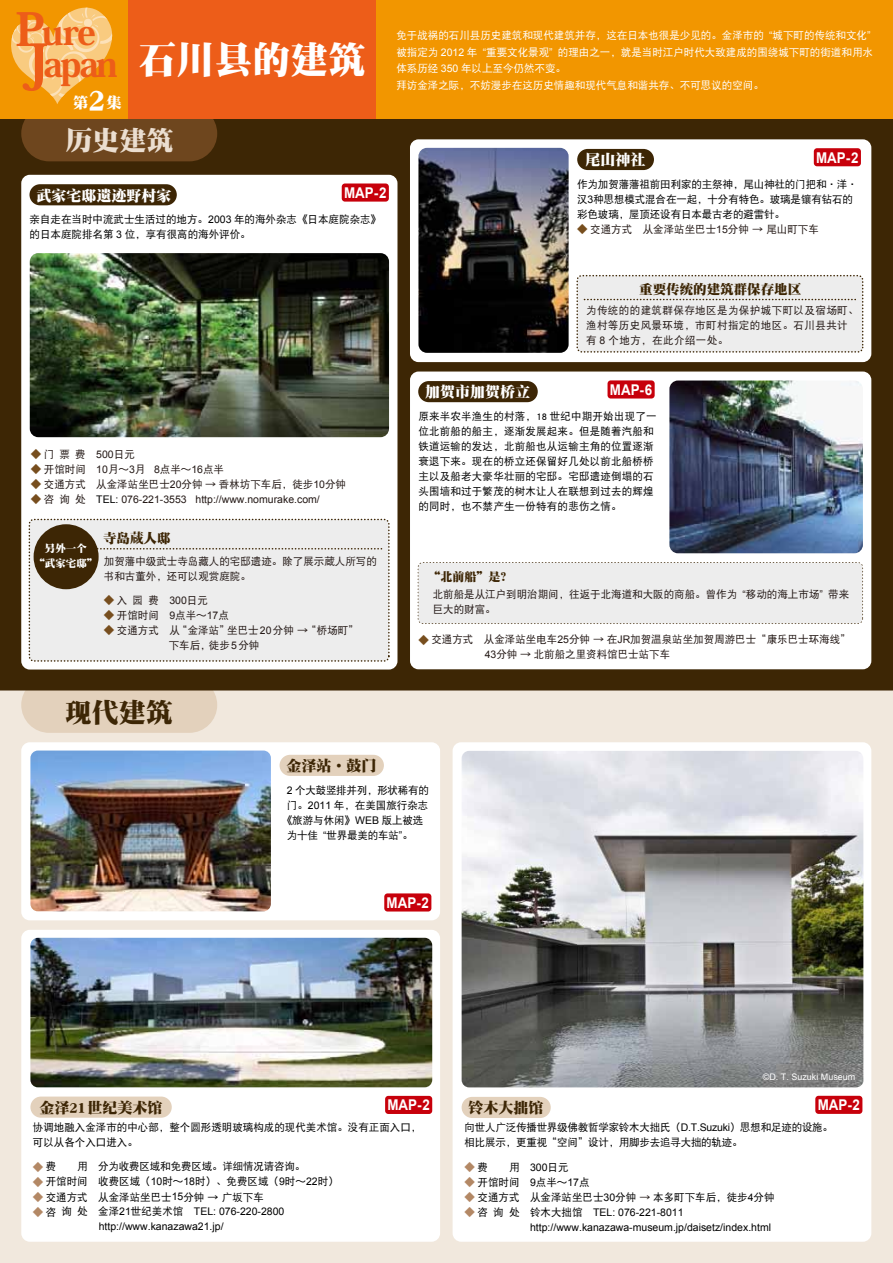
<style>
.page{position:relative;width:893px;height:1263px;background:#fff}
.page>*{position:absolute;margin:0;border:0;box-sizing:border-box;transform-origin:0 0}
.t1{font:37.5px "DF Song GB W12";letter-spacing:.01em;color:#fff}
.t2{font:800 34.95px/31.5px "Koz Min Pro";letter-spacing:-.06em;color:#ed5d19}
.t3{font:27px "DF Song GB W12";color:#3d2605}
.t4{font:27px "DF Song GB W12";color:#ebded0}
.t5{font:15.15px "DF Song GB W12";color:#fff}
.t6{font:15px "DF Song GB W12";color:#fff}
.t7{font:15px "DF Song GB W12";color:#3d2605}
.t8{font:700 14.85px "Arial";color:#fff;scale:.9 1}
.t9{font:13.5px "DF Song GB W12";color:#3d2605}
.t10{font:12px "DF Song GB W12";color:#3d2605}
.t11{font:10.5px/15px "DF Hei GB W5";color:#000}
.t12{font:10.5px/14.9px "DF Hei GB W5";color:#231815}
.t13{font:10.5px/15px "DF Hei GB W5";letter-spacing:.02em;color:#000}
.t14{font:10.5px/16.5px "DF Hei GB W5";color:#fff}
.t15{font:10.5px/14.9px "Arial";color:#000}
.t16{font:10.5px/15px "DF Hei GB W5";letter-spacing:-.02em;color:#000}
.t17{font:10.5px/15px "DF Hei GB W5";letter-spacing:.04em;color:#231815}
.t18{font:10.5px "Arial";color:#231815}
.t19{font:10.5px/15px "DF Song GB W12";color:#fff;text-align:center}
.t20{font:10.5px "Koz Go Pro";color:#b38865}
.t21{font:9px "Arial";color:#fff}
.s1{font-size:45px}
.s2{font-size:51.75px}
.s3{font-size:30.45px}
.s4{font-family:"Arial"}
.s5{font-family:"Koz Go Pro";color:#774e1e}
.s6{font-family:"DF Hei GB W5"}
.s7{color:#000}
.s8{font-family:"Koz Min Pro";font-weight:800}
.s9{font-family:"Koz Go Pro"}
.s10{font-family:"DF Hei GB W5";color:#000}
.s11{font-family:"Koz Go Pro";color:#b38865}
.s12{color:#231815}
</style>
<div class="page">
<div style="left:0;top:683px;width:893px;height:580px;background:#f1e8dd"></div>
<div style="left:21px;top:677px;width:196px;height:56px;background:#e3d1bc;border-radius:28px"></div>
<div style="left:0;top:92px;width:893px;height:598px;background:#3d2605"></div>
<div style="left:410px;top:371px;width:461px;height:298px;background:#fff;border-radius:9px"></div>
<img style="left:669px;top:380px;width:194px;height:173px">
<div style="left:21px;top:175px;width:376px;height:494px;background:#fff;border-radius:9px"></div>
<div style="left:29px;top:184px;width:148px;height:21px;background:#3d2605;border-radius:11px"></div>
<img style="left:30px;top:253px;width:359px;height:184px">
<div style="left:29px;top:519px;width:360px;height:142px;background:#ededed;border-radius:4px"></div>
<div style="left:29px;top:519px;width:361px;height:143px;border:2px dashed #3d2605;border-radius:4px"></div>
<svg style="left:98px;top:548px;width:285px;height:1px"></svg>
<div style="left:34px;top:524px;width:65px;height:65px;background:#3d2605;border-radius:50%"></div>
<div style="left:418px;top:562px;width:445px;height:62px;border:2px dashed #3d2605;border-radius:4px"></div>
<div style="left:418px;top:563px;width:444px;height:60px;background:#ededed;border-radius:4px"></div>
<div style="left:418px;top:381px;width:120px;height:21px;background:#3d2605;border-radius:11px"></div>
<div style="left:342px;top:183px;width:47px;height:19px;background:#c7000b;border-radius:3px"></div>
<div style="left:410px;top:139px;width:461px;height:223px;background:#fff;border-radius:9px"></div>
<img style="left:418px;top:148px;width:151px;height:205px">
<div style="left:577px;top:276px;width:286px;height:76px;background:#ededed;border-radius:4px"></div>
<div style="left:576px;top:275px;width:287px;height:78px;border:2px dashed #3d2605;border-radius:4px"></div>
<svg style="left:584px;top:299px;width:272px;height:1px"></svg>
<div style="left:577px;top:149px;width:77px;height:21px;background:#3d2605;border-radius:11px"></div>
<div style="left:814px;top:148px;width:47px;height:18px;background:#c7000b;border-radius:3px"></div>
<div style="left:607px;top:380px;width:48px;height:18px;background:#c7000b;border-radius:3px"></div>
<div style="left:21px;top:106px;width:196px;height:55px;background:#6e461e;border-radius:28px"></div>
<div style="left:0;top:0;width:893px;height:118px;background:#f29600"></div>
<div style="left:128px;top:0;width:248px;height:118px;background:#ed5d19"></div>
<div style="left:21px;top:930px;width:419px;height:312px;background:#fff;border-radius:9px"></div>
<div style="left:21px;top:742px;width:419px;height:178px;background:#fff;border-radius:9px"></div>
<div style="left:280px;top:755px;width:104px;height:21px;background:#e3d1bc;border-radius:11px"></div>
<div style="left:384px;top:893px;width:47px;height:18px;background:#c7000b;border-radius:3px"></div>
<img style="left:30px;top:938px;width:402px;height:149px">
<div style="left:30px;top:1096px;width:142px;height:22px;background:#e3d1bc;border-radius:11px"></div>
<div style="left:385px;top:1096px;width:47px;height:18px;background:#c7000b;border-radius:3px"></div>
<img style="left:30px;top:750px;width:241px;height:161px">
<div style="left:453px;top:742px;width:418px;height:500px;background:#fff;border-radius:9px"></div>
<div style="left:462px;top:1097px;width:89px;height:21px;background:#e3d1bc;border-radius:11px"></div>
<div style="left:815px;top:1096px;width:47px;height:18px;background:#c7000b;border-radius:3px"></div>
<img style="left:462px;top:751px;width:401px;height:336px">
<svg style="left:11px;top:7px;width:102px;height:97px"></svg>
<h2 class="t2" style="left:16px;top:15px;width:103px"><span class="s1">P</span>ure<br><span class="s2">J</span>apan</h2>
<h3 class="t5" style="left:73px;top:95px;width:50px">第<span class="s3">2</span>集</h3>
<h1 class="t1" style="left:139px;top:39px;width:228px">石川县的建筑</h1>
<h3 class="t4" style="left:65px;top:125px;width:109px">历史建筑</h3>
<h3 class="t6" style="left:36px;top:187px;width:137px">武家宅邸遗迹野村家</h3>
<h3 class="t8" style="left:344px;top:183px;width:49px">MAP-2</h3>
<p class="t11" style="left:30px;top:212px;width:353px">亲自走在当时中流武士生活过的地方。<span class="s4">2003</span> 年的海外杂志《日本庭院杂志》的日本庭院排名第 <span class="s4">3</span> 位，享有很高的海外评价。</p>
<p class="t14" style="left:396px;top:27px;width:478px">免于战祸的石川县历史建筑和现代建筑并存，这在日本也很是少见的。金泽市的 <span class="s4">“</span>城下町的传统和文化<span class="s4">”</span>被指定为 <span class="s4">2012</span> 年 <span class="s4">“</span>重要文化景观<span class="s4">”</span> 的理由之一，就是当时江户时代大致建成的围绕城下町的街道和用水体系历经 <span class="s4">350</span> 年以上至今仍然不变。</p>
<p class="t14" style="left:396px;top:77px;width:369px">拜访金泽之际，不妨漫步在这历史情趣和现代气息和谐共存、不可思议的空间。</p>
<h3 class="t6" style="left:585px;top:152px;width:61px">尾山神社</h3>
<h3 class="t8" style="left:816px;top:148px;width:49px">MAP-2</h3>
<p class="t11" style="left:577px;top:176px;width:282px">作为加贺藩藩祖前田利家的主祭神，尾山神社的门把和·洋·汉<span class="s4">3</span>种思想模式混合在一起，十分有特色。玻璃是镶有钻石的彩色玻璃，屋顶还设有日本最古老的避雷针。</p>
<p class="t12" style="left:577px;top:221px;width:243px"><span class="s5">◆</span> 交通方式 从金泽站坐巴士<span class="s4">15</span>分钟 → 尾山町下车</p>
<p class="t12" style="left:31px;top:447px;width:105px"><span class="s5">◆</span> 门 票 费 <span class="s4">500</span>日元</p>
<p class="t12" style="left:31px;top:462px;width:195px"><span class="s5">◆</span> 开馆时间 <span class="s4">10</span>月～<span class="s4">3</span>月 <span class="s4">8</span>点半～<span class="s4">16</span>点半</p>
<p class="t12" style="left:31px;top:477px;width:317px"><span class="s5">◆</span> 交通方式 从金泽站坐巴士<span class="s4">20</span>分钟 → 香林坊下车后，徒步<span class="s4">10</span>分钟</p>
<p class="t18" style="left:31px;top:492px;width:290px"><span class="s5">◆</span> <span class="s6">咨 询 处</span> <span class="s7">TEL:</span> 076-221-3553 http://www.nomurake.com/</p>
<p class="t19" style="left:34px;top:540px;width:65px">另外一个<br>“武家宅邸”</p>
<p class="t9" style="left:103px;top:531px;width:69px">寺岛<span class="s8">蔵</span>人邸</p>
<p class="t12" style="left:104px;top:553px;width:275px">加贺藩中级武士寺岛藏人的宅邸遗迹。除了展示<span class="s9">蔵</span>人所写的书和古董外，还可以观赏庭院。</p>
<p class="t12" style="left:104px;top:592px;width:105px"><span class="s5">◆</span> 入 园 费 <span class="s4">300</span>日元</p>
<p class="t12" style="left:104px;top:607px;width:126px"><span class="s5">◆</span> 开馆时间 <span class="s4">9</span>点半～<span class="s4">17</span>点</p>
<p class="t12" style="left:169px;top:622px;width:191px;text-indent:-65px"><span class="s5">◆</span> 交通方式 从“金泽站”坐巴士<span class="s4">20</span>分钟 → “桥场町”下车后，徒步<span class="s4">5</span>分钟</p>
<h3 class="t3" style="left:65px;top:698px;width:109px">现代建筑</h3>
<h3 class="t7" style="left:286px;top:757px;width:91px">金泽站·鼓门</h3>
<p class="t9" style="left:639px;top:282px;width:163px">重要传统的建筑群保存地区</p>
<h3 class="t6" style="left:425px;top:384px;width:106px">加贺市加贺桥立</h3>
<p class="t17" style="left:586px;top:303px;width:274px">为传统的的建筑群保存地区是为保护城下町以及宿场町、渔村等历史风景环境，市町村指定的地区。石川县共计有 <span class="s4">8</span> 个地方，在此介绍一处。</p>
<h3 class="t8" style="left:610px;top:380px;width:49px">MAP-6</h3>
<p class="t13" style="left:418px;top:408px;width:240px">原来半农半渔生的村落，18 世纪中期开始出现了一位北前船的船主，逐渐发展起来。但是随着汽船和铁道运输的发达，北前船也从运输主角的位置逐渐衰退下来。现在的桥立还保留好几处以前北船桥桥主以及船老大豪华壮丽的宅邸。宅邸遗迹倒塌的石头围墙和过于繁茂的树木让人在联想到过去的辉煌的同时，也不禁产生一份特有的悲伤之情。</p>
<p class="t10" style="left:428px;top:571px;width:85px">“北前船”是？</p>
<p class="t12" style="left:433px;top:587px;width:418px">北前船是从江户到明治期间，往返于北海道和大阪的商船。曾作为 <span class="s4">“</span>移动的海上市场<span class="s4">”</span> 带来巨大的财富。</p>
<p class="t12" style="left:485px;top:632px;width:367px;text-indent:-66px"><span class="s5">◆</span> 交通方式 从金泽站坐电车<span class="s4">25</span>分钟 → 在<span class="s4">JR</span>加贺温泉站坐加贺周游巴士“康乐巴士环海线”<br><span class="s4">43</span>分钟 → 北前船之里资料馆巴士站下车</p>
<p class="t16" style="left:287px;top:782px;width:143px"><span class="s4">2</span> 个大鼓竖排并列，形状稀有的</p>
<p class="t11" style="left:287px;top:797px;width:143px">门。<span class="s4">2011</span> 年，在美国旅行杂志</p>
<p class="t11" style="left:282px;top:812px;width:143px">《旅游与休闲》<span class="s4">WEB</span> 版上被选</p>
<p class="t11" style="left:287px;top:827px;width:127px">为十佳 <span class="s4">“</span>世界最美的车站<span class="s4">”</span>。</p>
<h3 class="t8" style="left:387px;top:893px;width:49px">MAP-2</h3>
<p class="t21" style="left:763px;top:1070px;width:94px">©D. T. Suzuki Museum</p>
<h3 class="t8" style="left:818px;top:1095px;width:49px">MAP-2</h3>
<h3 class="t7" style="left:40px;top:1099px;width:125px">金泽21世纪美术馆</h3>
<h3 class="t8" style="left:387px;top:1095px;width:49px">MAP-2</h3>
<h3 class="t7" style="left:469px;top:1099px;width:76px">铃木大拙馆</h3>
<p class="t16" style="left:465px;top:1120px;width:370px">向世人广泛传播世界级佛教哲学家铃木大拙氏（<span class="s4">D.T.Suzuki</span>）思想和足迹的设施。相比展示，更重视“空间”设计，用脚步去追寻大拙的轨迹。</p>
<p class="t20" style="left:465px;top:1160px;width:25px">◆ <span class="s10">费</span></p>
<p class="t11" style="left:509px;top:1159px;width:61px">用　<span class="s4">300</span>日元</p>
<p class="t11" style="left:465px;top:1174px;width:126px"><span class="s11">◆</span> 开馆时间　<span class="s4">9</span>点半～<span class="s4">17</span>点</p>
<p class="t11" style="left:465px;top:1189px;width:311px"><span class="s11">◆</span> 交通方式　从金泽站坐巴士<span class="s4">30</span>分钟 <span class="s12">→</span> 本多町下车后，徒步<span class="s4">4</span>分钟</p>
<p class="t15" style="left:465px;top:1204px;width:308px"><span class="s11">◆</span> <span class="s6">咨 询 处　铃木大拙馆　</span>TEL: 076-221-8011<br><span class="s9">　　　　　　</span> http://www.kanazawa-museum.jp/daisetz/index.html</p>
<p class="t11" style="left:33px;top:1120px;width:390px">协调地融入金泽市的中心部，整个圆形透明玻璃构成的现代美术馆。没有正面入口，可以从各个入口进入。</p>
<p class="t20" style="left:33px;top:1160px;width:25px">◆ <span class="s10">费</span></p>
<p class="t11" style="left:77px;top:1159px;width:230px">用　分为收费区域和免费区域。详细情况请咨询。</p>
<p class="t11" style="left:33px;top:1174px;width:307px"><span class="s11">◆</span> 开馆时间　收费区域（<span class="s4">10</span>时～<span class="s4">18</span>时）、免费区域（<span class="s4">9</span>时～<span class="s4">22</span>时）</p>
<p class="t11" style="left:33px;top:1189px;width:233px"><span class="s11">◆</span> 交通方式　从金泽站坐巴士<span class="s4">15</span>分钟 → 广坂下车</p>
<p class="t15" style="left:33px;top:1204px;width:253px"><span class="s11">◆</span> <span class="s6">咨 询 处　金泽</span>21<span class="s6">世纪美术馆　</span>TEL: 076-220-2800<span class="s6">　　　　　　</span> http://www.kanazawa21.jp/</p>
</div>
